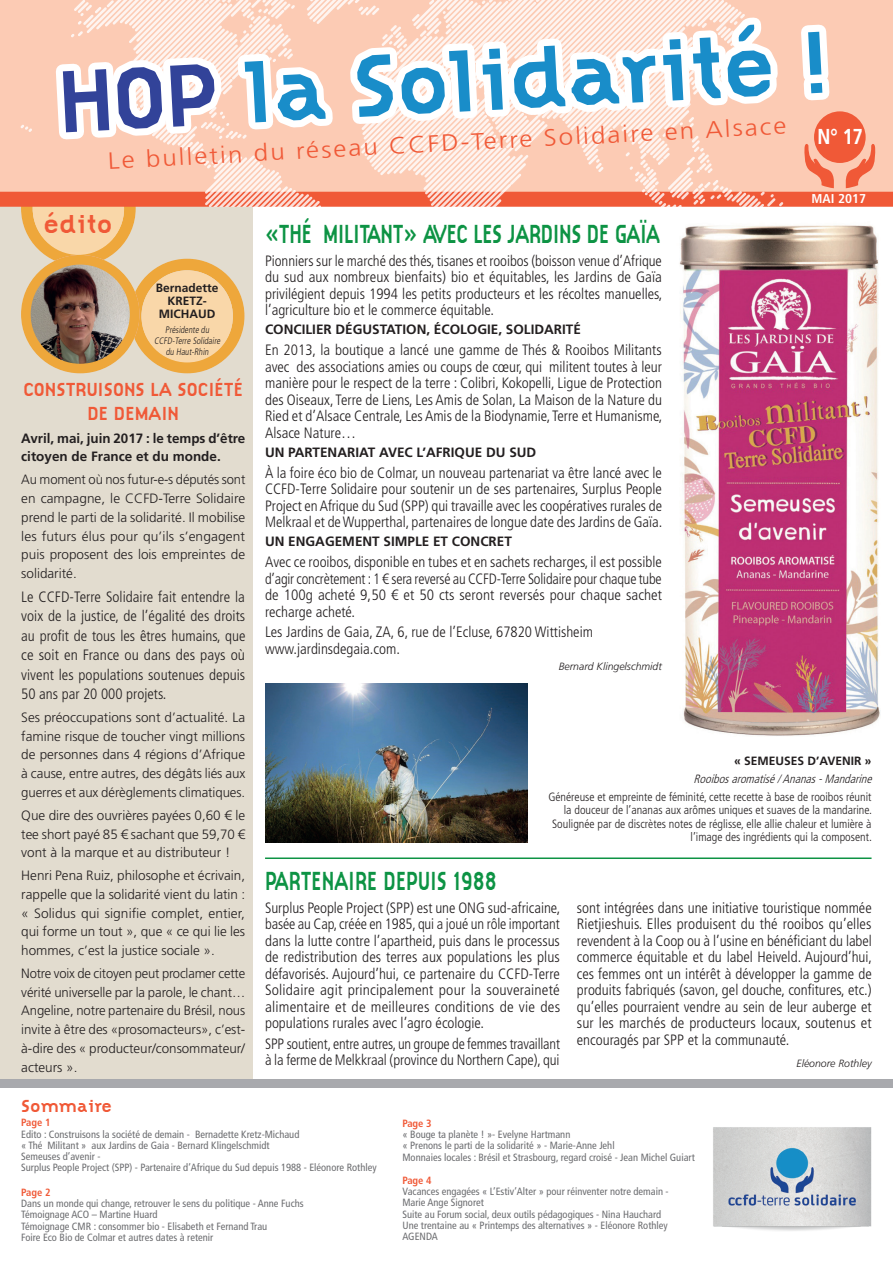
<style>
.page{position:relative;width:893px;height:1263px;background:#fff}
.page>*{position:absolute;margin:0;border:0;box-sizing:border-box;transform-origin:0 0}
.t1{font:700 91.5px "Citizen";color:#198dc9}
.t2{font:700 27px "Citizen";letter-spacing:-.02em;color:#0d9344;scale:.75 1}
.t3{font:700 27px "Citizen";color:#0d9344;scale:.75 1}
.t4{font:700 26.85px "Citizen";color:#f05937}
.t5{font:300 23.55px "Frutiger LT Std";color:#f05937;scale:1.1 1}
.t6{font:700 21.6px "Frutiger LT Std";color:#fff;scale:.83 1}
.t7{font:700 19.5px/24px "Citizen";color:#f05937;text-align:center;scale:.95 1}
.t8{font:700 18px "Citizen";color:#f05937}
.t9{font:300 condensed 15px/16.5px "Frutiger LT Std";color:#231f20;text-align:justify}
.t10{font:300 condensed 15px/16.5px "Frutiger LT Std";color:#231f20;scale:.96 1}
.t11{font:300 13.5px/18.8px "Frutiger LT Std";color:#231f20;text-align:justify}
.t12{font:300 13.5px/18.8px "Frutiger LT Std";color:#231f20;text-align:justify;scale:.96 1}
.t13{font:700 13.5px/18.8px "Frutiger LT Std";color:#231f20}
.t14{font:700 condensed 12.9px "Frutiger LT Std";color:#fff;scale:1.05 1}
.t15{font:300 condensed 12px/13.5px "Frutiger LT Std";color:#231f20;text-align:right}
.t16{font:700 12px/13.4px "Frutiger LT Std";color:#231f20;text-align:center}
.t17{font:italic 300 condensed 12px "Frutiger LT Std";color:#231f20}
.t18{font:condensed 10.5px/11.2px "Frutiger LT Std";color:#6c6d70}
.t19{font:italic 300 10.5px "Frutiger LT Std";color:#231f20}
.t20{font:700 condensed 10.5px "Frutiger LT Std";color:#f05937}
.t21{font:300 condensed 9.45px/11.4px "Frutiger LT Std";color:#231f20;text-align:center;scale:.94 1}
.s1{color:#324399}
</style>
<div class="page">
<div style="left:0;top:205px;width:252px;height:874px;background:#e2dccf"></div>
<div style="left:0;top:1079px;width:893px;height:9px;background:#a8a9ad"></div>
<img style="left:713px;top:1127px;width:159px;height:104px">
<div style="left:0;top:0;width:893px;height:199px;background:#fccbb4"></div>
<div style="left:0;top:192px;width:893px;height:15px;background:#f05937"></div>
<div style="left:814px;top:111px;width:52px;height:52px;background:#f05937;border-radius:50%"></div>
<svg style="left:21px;top:0;width:816px;height:373px"></svg>
<svg style="left:846px;top:143px;width:30px;height:45px"></svg>
<img style="left:265px;top:684px;width:262px;height:158px">
<img style="left:672px;top:222px;width:208px;height:514px">
<hr style="left:265px;top:857px;width:606px;height:2px;background:#0d9344">
<h1 class="t1" style="left:55px;top:48px;width:775px;rotate:-3deg"><span class="s1">HOP</span> la Solidarité !</h1>
<h3 class="t5" style="left:107px;top:147px;width:619px;rotate:-3deg">Le bulletin du réseau CCFD-Terre Solidaire en Alsace</h3>
<h3 class="t6" style="left:817px;top:124px;width:56px">N° 17</h3>
<p class="t14" style="left:812px;top:191px;width:53px">MAI 2017</p>
<h3 class="t4" style="left:44px;top:209px;width:70px">édito</h3>
<h2 class="t2" style="left:265px;top:218px;width:528px">«THÉ MILITANT» AVEC LES JARDINS DE GAÏA</h2>
<p class="t9" style="left:265px;top:252px;width:399px">Pionniers sur le marché des thés, tisanes et rooibos (boisson venue d’Afrique du sud aux nombreux bienfaits) bio et équitables, les Jardins de Gaïa privilégient depuis 1994 les petits producteurs et les récoltes manuelles, l’agriculture bio et le commerce équitable.</p>
<p class="t13" style="left:265px;top:320px;width:317px">CONCILIER DÉGUSTATION, ÉCOLOGIE, SOLIDARITÉ</p>
<p class="t9" style="left:265px;top:342px;width:399px">En 2013, la boutique a lancé une gamme de Thés &amp; Rooibos Militants avec des associations amies ou coups de cœur, qui militent toutes à leur manière pour le respect de la terre : Colibri, Kokopelli, Ligue de Protection des Oiseaux, Terre de Liens, Les Amis de Solan, La Maison de la Nature du Ried et d’Alsace Centrale, Les Amis de la Biodynamie, Terre et Humanisme, Alsace Nature…</p>
<p class="t13" style="left:265px;top:443px;width:273px">UN PARTENARIAT AVEC L’AFRIQUE DU SUD</p>
<p class="t9" style="left:265px;top:464px;width:399px">À la foire éco bio de Colmar, un nouveau partenariat va être lancé avec le CCFD-Terre Solidaire pour soutenir un de ses partenaires, Surplus People Project en Afrique du Sud (SPP) qui travaille avec les coopératives rurales de Melkraal et de Wupperthal, partenaires de longue date des Jardins de Gaïa.</p>
<p class="t13" style="left:265px;top:532px;width:248px">UN ENGAGEMENT SIMPLE ET CONCRET</p>
<p class="t9" style="left:265px;top:554px;width:399px">Avec ce rooibos, disponible en tubes et en sachets recharges, il est possible d’agir concrètement : 1 € sera reversé au CCFD-Terre Solidaire pour chaque tube de 100g acheté 9,50 € et 50 cts seront reversés pour chaque sachet recharge acheté.</p>
<p class="t9" style="left:265px;top:624px;width:329px">Les Jardins de Gaia, ZA, 6, rue de l’Ecluse, 67820 Wittisheim www.jardinsdegaia.com.</p>
<p class="t19" style="left:559px;top:661px;width:105px">Bernard Klingelschmidt</p>
<p class="t16" style="left:156px;top:281px;width:64px">Bernadette<br>KRETZ-<br>MICHAUD</p>
<p class="t21" style="left:154px;top:324px;width:74px">Présidente du<br>CCFD-Terre Solidaire du Haut-Rhin</p>
<h3 class="t7" style="left:23px;top:377px;width:233px">CONSTRUISONS LA SOCIÉTÉ<br>DE DEMAIN</h3>
<p class="t13" style="left:21px;top:429px;width:225px">Avril, mai, juin 2017 : le temps d’être citoyen de France et du monde.</p>
<p class="t12" style="left:21px;top:470px;width:235px">Au moment où nos futur-e-s députés sont en campagne, le CCFD-Terre Solidaire prend le parti de la solidarité. Il mobilise les futurs élus pour qu’ils s’engagent puis proposent des lois empreintes de solidarité.</p>
<p class="t9" style="left:21px;top:587px;width:226px;line-height:19.5px">Le CCFD-Terre Solidaire fait entendre la voix de la justice, de l’égalité des droits au profit de tous les êtres humains, que ce soit en France ou dans des pays où vivent les populations soutenues depuis 50 ans par 20 000 projets.</p>
<p class="t11" style="left:21px;top:708px;width:226px">Ses préoccupations sont d’actualité. La famine risque de toucher vingt millions de personnes dans 4 régions d’Afrique à cause, entre autres, des dégâts liés aux guerres et aux dérèglements climatiques.</p>
<p class="t11" style="left:21px;top:806px;width:226px">Que dire des ouvrières payées 0,60 € le tee short payé 85 € sachant que 59,70 € vont à la marque et au distributeur !</p>
<p class="t11" style="left:21px;top:866px;width:225px">Henri Pena Ruiz, philosophe et écrivain, rappelle que la solidarité vient du latin : « Solidus qui signifie complet, entier, qui forme un tout », que « ce qui lie les hommes, c’est la justice sociale ».</p>
<p class="t12" style="left:21px;top:964px;width:235px">Notre voix de citoyen peut proclamer cette vérité universelle par la parole, le chant… Angeline, notre partenaire du Brésil, nous invite à être des «prosomacteurs», c’est&shy;à-dire des « producteur/consommateur/ acteurs ».</p>
<p class="t8" style="left:21px;top:1095px;width:92px">Sommaire</p>
<p class="t20" style="left:21px;top:1116px;width:31px">Page 1</p>
<p class="t18" style="left:21px;top:1128px;width:357px">Edito : Construisons la société de demain - Bernadette Kretz-Michaud<br>« Thé Militant » aux Jardins de Gaia - Bernard Klingelschmidt<br>Semeuses d’avenir -<br>Surplus People Project (SPP) - Partenaire d’Afrique du Sud depuis 1988 - Eléonore Rothley</p>
<p class="t20" style="left:21px;top:1186px;width:31px">Page 2</p>
<p class="t18" style="left:21px;top:1198px;width:284px">Dans un monde qui change, retrouver le sens du politique - Anne Fuchs Témoignage ACO – Martine Huard<br>Témoignage CMR : consommer bio - Elisabeth et Fernand Trau<br>Foire Eco Bio de Colmar et autres dates à retenir</p>
<p class="t16" style="left:734px;top:754px;width:139px">« SEMEUSES D’AVENIR »</p>
<p class="t17" style="left:693px;top:772px;width:183px">Rooibosaromatisé/Ananas-Mandarine</p>
<p class="t15" style="left:548px;top:790px;width:325px">Généreuse et empreinte de féminité, cette recette à base de rooibos réunit la douceur de l’ananas aux arômes uniques et suaves de la mandarine.<br>Soulignée par de discrètes notes de réglisse, elle allie chaleur et lumière à l’image des ingrédients qui la composent.</p>
<h2 class="t3" style="left:265px;top:865px;width:311px">PARTENAIRE DEPUIS 1988</h2>
<p class="t9" style="left:265px;top:899px;width:297px">Surplus People Project (SPP) est une ONG sud-africaine, basée au Cap, créée en 1985, qui a joué un rôle important dans la lutte contre l’apartheid, puis dans le processus de redistribution des terres aux populations les plus défavorisés. Aujourd’hui, ce partenaire du CCFD-Terre Solidaire agit principalement pour la souveraineté alimentaire et de meilleures conditions de vie des populations rurales avec l’agro écologie.</p>
<p class="t10" style="left:265px;top:1036px;width:309px">SPP soutient, entre autres, un groupe de femmes travaillant à la ferme de Melkkraal (province du Northern Cape), qui</p>
<p class="t9" style="left:577px;top:899px;width:297px">sont intégrées dans une initiative touristique nommée Rietjieshuis. Elles produisent du thé rooibos qu’elles revendent à la Coop ou à l’usine en bénéficiant du label commerce équitable et du label Heiveld. Aujourd’hui, ces femmes ont un intérêt à développer la gamme de produits fabriqués (savon, gel douche, confitures, etc.) qu’elles pourraient vendre au sein de leur auberge et sur les marchés de producteurs locaux, soutenus et encouragés par SPP et la communauté.</p>
<p class="t19" style="left:796px;top:1058px;width:77px">Eléonore Rothley</p>
<p class="t20" style="left:402px;top:1117px;width:31px">Page 3</p>
<p class="t18" style="left:402px;top:1129px;width:294px">« Bouge ta planète ! »- Evelyne Hartmann<br>« Prenons le parti de la solidarité » - Marie-Anne Jehl<br>Monnaies locales : Brésil et Strasbourg, regard croisé - Jean Michel Guiart</p>
<p class="t20" style="left:402px;top:1174px;width:31px">Page 4</p>
<p class="t18" style="left:402px;top:1186px;width:268px">Vacances engagées « L’Estiv’Alter » pour réinventer notre demain - Marie Ange Signoret<br>Suite au Forum social, deux outils pédagogiques - Nina Hauchard Une trentaine au « Printemps des alternatives » - Eléonore Rothley AGENDA</p>
</div>
